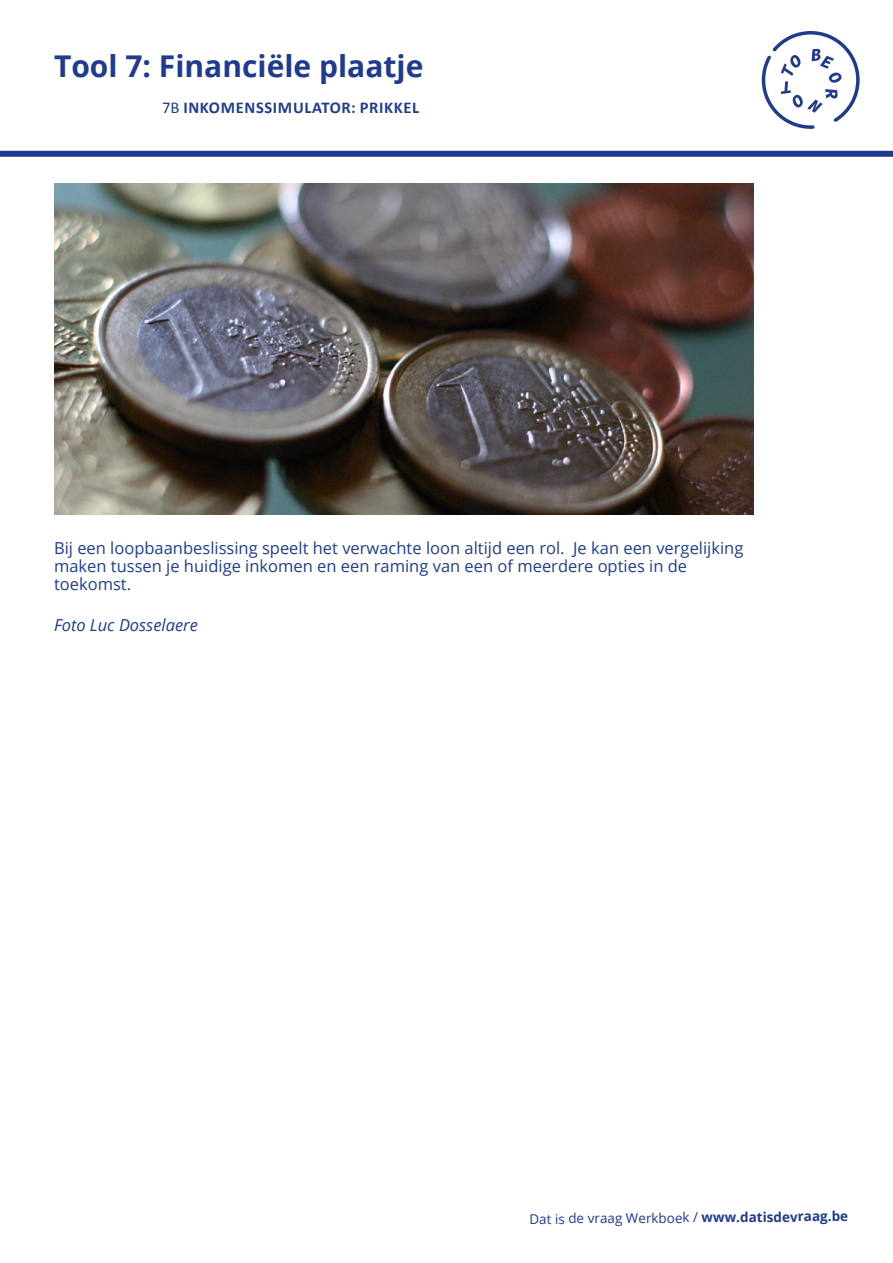
<style>
.page{position:relative;width:893px;height:1263px;background:#fff}
.page>*{position:absolute;margin:0;border:0;box-sizing:border-box;transform-origin:0 0}
.t1{font:700 30px "Open Sans";color:#203a8f}
.t2{font:16.5px/18.1px "Open Sans";color:#1e3d8c}
.t3{font:700 16.5px "Calibri";letter-spacing:.04em;color:#1e3d8c}
.t4{font:italic 16.5px "Open Sans";color:#1e3d8c}
.t5{font:13.5px "Open Sans";letter-spacing:-.01em;color:#203a8f}
.s1{font-weight:400}
.s2{font-weight:700}
</style>
<div class="page">
<svg style="left:762px;top:31px;width:98px;height:98px"></svg>
<img style="left:54px;top:184px;width:700px;height:330px">
<div style="left:0;top:151px;width:893px;height:6px;background:#203a8f"></div>
<h1 class="t1" style="left:54px;top:45px;width:371px">Tool 7: Financiële plaatje</h1>
<p class="t3" style="left:162px;top:97px;width:259px"><span class="s1">7B</span> INKOMENSSIMULATOR: PRIKKEL</p>
<p class="t2" style="left:54px;top:538px;width:691px">Bij een loopbaanbeslissing speelt het verwachte loon altijd een rol. Je kan een vergelijking maken tussen je huidige inkomen en een raming van een of meerdere opties in de toekomst.</p>
<p class="t4" style="left:54px;top:613px;width:145px">Foto Luc Dosselaere</p>
<p class="t5" style="left:529px;top:1209px;width:320px">Dat is de vraag Werkboek / <span class="s2">www.datisdevraag.b</span><sup>e</sup></p>
</div>
